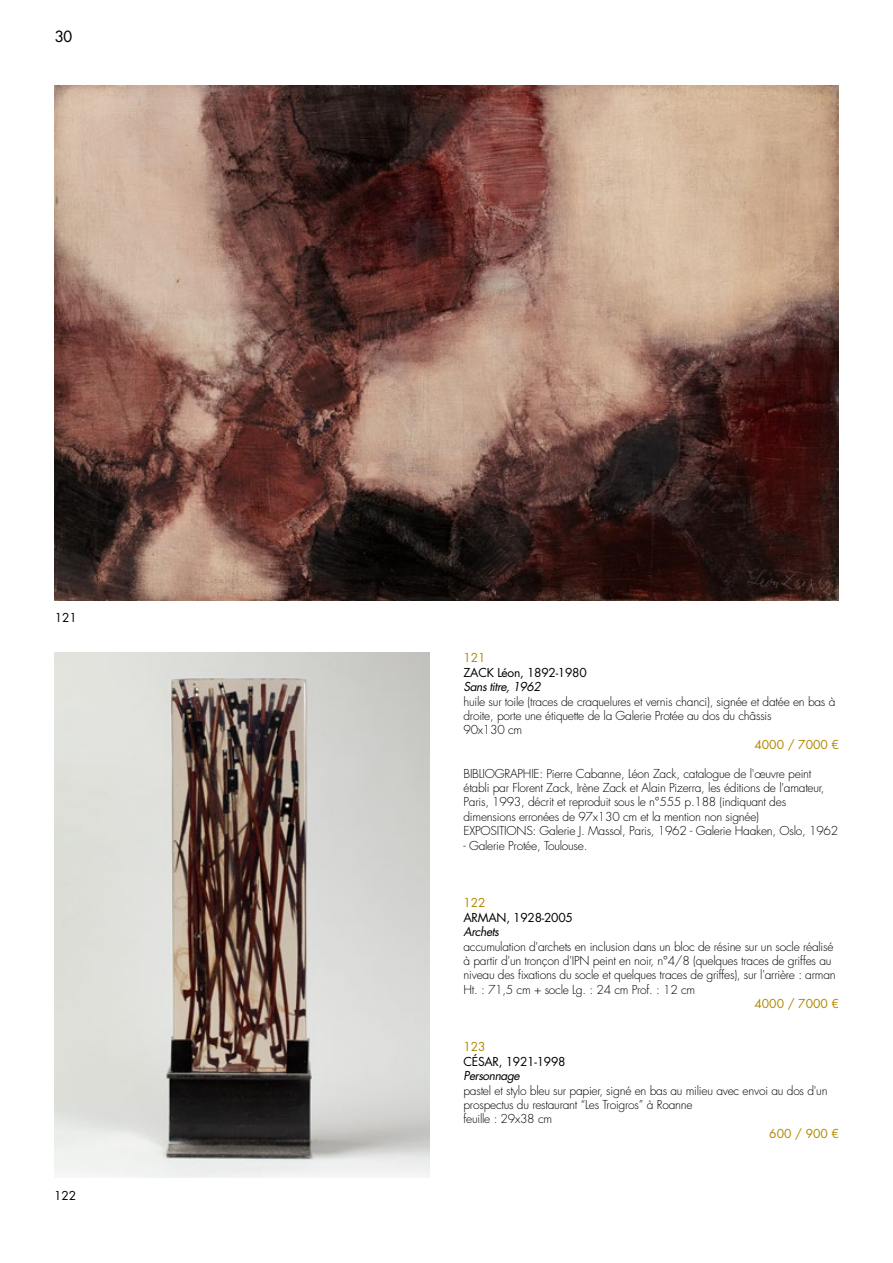
<style>
.page{position:relative;width:893px;height:1263px;background:#fff}
.page>*{position:absolute;margin:0;border:0;box-sizing:border-box;transform-origin:0 0}
.t1{font:500 15px "Futura Std";color:#000}
.t2{font:300 12px/14.4px "Futura Std";letter-spacing:-.02em;color:#000}
.t3{font:12px "Futura Std";letter-spacing:-.02em;color:#000}
.t4{font:12px "Futura Std";color:#b28800}
.t5{font:italic 12px "Futura Std";letter-spacing:-.04em;color:#000}
</style>
<div class="page">
<img style="left:54px;top:85px;width:785px;height:516px">
<img style="left:54px;top:652px;width:375px;height:526px">
<p class="t1" style="left:55px;top:27px;width:19px">30</p>
<p class="t3" style="left:55px;top:610px;width:24px">121</p>
<p class="t3" style="left:54px;top:1188px;width:24px">122</p>
<p class="t4" style="left:463px;top:650px;width:24px">121</p>
<p class="t3" style="left:463px;top:665px;width:125px">ZACK Léon, 1892-1980</p>
<p class="t5" style="left:463px;top:679px;width:79px">Sans titre, 1962</p>
<p class="t2" style="left:463px;top:694px;width:373px">huile sur toile (traces de craquelures et vernis chanci), signée et datée en bas à droite, porte une étiquette de la Galerie Protée au dos du châssis<br>90x130 cm</p>
<p class="t4" style="left:754px;top:737px;width:86px">4000 / 7000 €</p>
<p class="t2" style="left:463px;top:766px;width:376px">BIBLIOGRAPHIE: Pierre Cabanne, Léon Zack, catalogue de l'œuvre peint établi par Florent Zack, Irène Zack et Alain Pizerra, les éditions de l'amateur, Paris, 1993, décrit et reproduit sous le n°555 p.188 (indiquant des dimensions erronées de 97x130 cm et la mention non signée)<br>EXPOSITIONS: Galerie J. Massol, Paris, 1962 - Galerie Haaken, Oslo, 1962</p>
<p class="t2" style="left:463px;top:838px;width:125px">- Galerie Protée, Toulouse.</p>
<p class="t4" style="left:463px;top:895px;width:24px">122</p>
<p class="t3" style="left:463px;top:910px;width:111px">ARMAN, 1928-2005</p>
<p class="t5" style="left:463px;top:924px;width:37px">Archets</p>
<p class="t2" style="left:463px;top:939px;width:374px">accumulation d'archets en inclusion dans un bloc de résine sur un socle réalisé à partir d'un tronçon d'IPN peint en noir, n°4/8 (quelques traces de griffes au niveau des fixations du socle et quelques traces de griffes), sur l'arrière : arman Ht. : 71,5 cm + socle Lg. : 24 cm Prof. : 12 cm</p>
<p class="t4" style="left:754px;top:996px;width:86px">4000 / 7000 €</p>
<p class="t4" style="left:463px;top:1039px;width:24px">123</p>
<p class="t3" style="left:463px;top:1054px;width:104px">CÉSAR, 1921-1998</p>
<p class="t5" style="left:463px;top:1068px;width:58px">Personnage</p>
<p class="t2" style="left:463px;top:1083px;width:366px">pastel et stylo bleu sur papier, signé en bas au milieu avec envoi au dos d'un prospectus du restaurant “Les Troigros” à Roanne<br>feuille : 29x38 cm</p>
<p class="t4" style="left:769px;top:1126px;width:71px">600 / 900 €</p>
</div>
